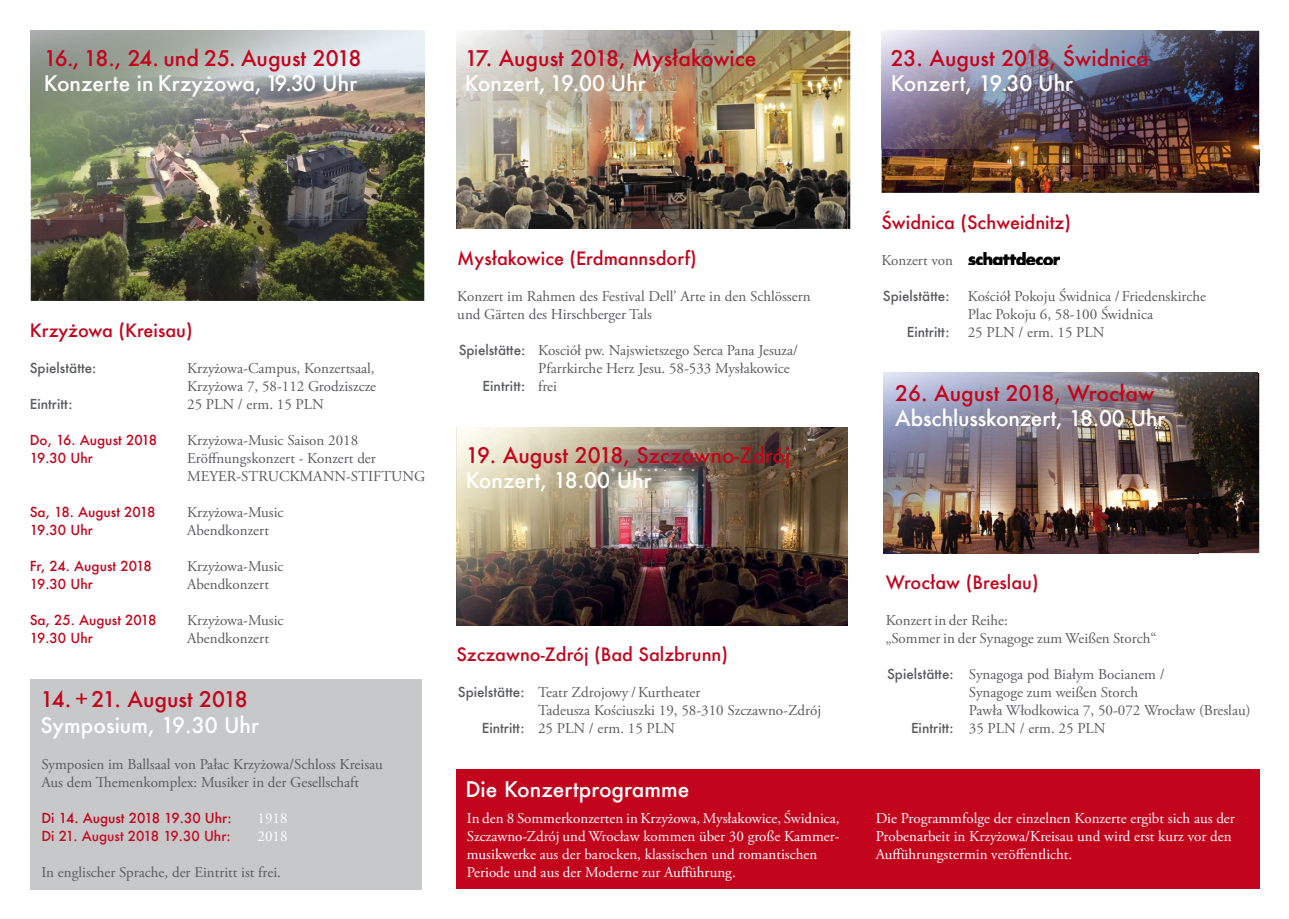
<style>
.page{position:relative;width:1289px;height:919px;background:#fff}
.page>*{position:absolute;margin:0;border:0;box-sizing:border-box;transform-origin:0 0}
.t1{font:500 21px "Futura";color:#c2051d}
.t2{font:500 21px "Futura";color:#fff}
.t3{font:500 18px "Futura";color:#c2051d}
.t4{font:15px/18px "Adobe Garamond Pro";color:#5a5b5e}
.t5{font:15px/18px "Adobe Garamond Pro";color:#fff}
.t6{font:500 13.5px/18px "Futura";color:#c2051d}
.t7{font:500 13.5px "Futura";color:#5a5b5e}
.t8{font:500 13.5px "Futura";color:#c50c20}
</style>
<div class="page">
<img style="left:31px;top:219px;width:393px;height:82px">
<svg style="left:424px;top:194px;width:1px;height:25px"></svg>
<img style="left:287px;top:194px;width:137px;height:25px">
<img style="left:31px;top:194px;width:51px;height:25px">
<img style="left:82px;top:194px;width:205px;height:25px">
<img style="left:378px;top:31px;width:47px;height:163px">
<img style="left:82px;top:156px;width:296px;height:38px">
<img style="left:31px;top:156px;width:51px;height:38px">
<img style="left:31px;top:31px;width:393px;height:125px">
<div style="left:456px;top:769px;width:803px;height:120px;background:#c2051d"></div>
<img style="left:456px;top:427px;width:391px;height:198px">
<img style="left:1198px;top:373px;width:61px;height:180px">
<img style="left:883px;top:373px;width:315px;height:180px">
<img style="left:1198px;top:373px;width:59px;height:156px">
<img style="left:883px;top:373px;width:1px;height:153px">
<img style="left:881px;top:166px;width:378px;height:27px">
<img style="left:881px;top:157px;width:54px;height:9px">
<img style="left:935px;top:149px;width:324px;height:17px">
<img style="left:881px;top:149px;width:50px;height:8px">
<img style="left:931px;top:149px;width:151px;height:8px">
<svg style="left:1259px;top:31px;width:1px;height:19px"></svg>
<img style="left:1259px;top:50px;width:1px;height:99px">
<img style="left:881px;top:31px;width:378px;height:118px">
<div style="left:31px;top:679px;width:391px;height:210px;background:#c7c8ca"></div>
<img style="left:798px;top:31px;width:49px;height:198px">
<img style="left:456px;top:166px;width:342px;height:63px">
<img style="left:456px;top:31px;width:377px;height:135px">
<img style="left:968px;top:252px;width:91px;height:13px">
<h1 class="t1" style="left:44px;top:44px;width:319px">16., 18., 24. und 25. August 2018</h1>
<h1 class="t2" style="left:44px;top:69px;width:315px">Konzerte in Krzyżowa, 19.30 Uhr</h1>
<h1 class="t1" style="left:464px;top:44px;width:293px">17. August 2018, Mysłakowice</h1>
<h1 class="t2" style="left:464px;top:69px;width:183px">Konzert, 19.00 Uhr</h1>
<h1 class="t1" style="left:890px;top:44px;width:259px">23. August 2018, Świdnica</h1>
<h1 class="t2" style="left:890px;top:69px;width:184px">Konzert, 19.30 Uhr</h1>
<p class="t3" style="left:30px;top:318px;width:164px">Krzyżowa (Kreisau)</p>
<p class="t7" style="left:30px;top:358px;width:68px">Spielstätte:</p>
<p class="t7" style="left:30px;top:394px;width:44px">Eintritt:</p>
<p class="t6" style="left:30px;top:431px;width:129px">Do, 16. August 2018<br>19.30 Uhr</p>
<p class="t4" style="left:187px;top:360px;width:190px;text-align:justify">Krzyżowa-Campus, Konzertsaal, Krzyżowa 7, 58-112 Grodziszcze 25 PLN / erm. 15 PLN</p>
<p class="t4" style="left:187px;top:432px;width:240px">Krzyżowa-Music Saison 2018<br>Eröffnungskonzert - Konzert der<br>MEYER-STRUCKMANN-STIFTUNG</p>
<p class="t4" style="left:187px;top:504px;width:98px">Krzyżowa-Music<br>Abendkonzert</p>
<p class="t4" style="left:187px;top:558px;width:98px">Krzyżowa-Music<br>Abendkonzert</p>
<p class="t4" style="left:187px;top:612px;width:98px">Krzyżowa-Music<br>Abendkonzert</p>
<p class="t6" style="left:30px;top:503px;width:127px">Sa, 18. August 2018<br>19.30 Uhr</p>
<p class="t6" style="left:30px;top:557px;width:123px">Fr, 24. August 2018<br>19.30 Uhr</p>
<p class="t6" style="left:30px;top:611px;width:128px">Sa, 25. August 2018<br>19.30 Uhr</p>
<h1 class="t1" style="left:40px;top:685px;width:209px">14. + 21. August 2018</h1>
<h1 class="t2" style="left:40px;top:710px;width:220px">Symposium, 19.30 Uhr</h1>
<p class="t4" style="left:41px;top:756px;width:343px">Symposien im Ballsaal von Pałac Krzyżowa/Schloss Kreisau<br>Aus dem</p>
<p class="t4" style="left:112px;top:774px;width:249px">emenkomplex: Musiker in der Gesellschaft</p>
<p class="t6" style="left:41px;top:809px;width:192px">Di 14. August 2018 19.30 Uhr:</p>
<p class="t5" style="left:257px;top:810px;width:31px">1918</p>
<p class="t8" style="left:41px;top:826px;width:191px">Di 21. August 2018 19.30 Uhr:</p>
<p class="t5" style="left:257px;top:828px;width:31px">2018</p>
<p class="t4" style="left:41px;top:864px;width:241px">In englischer Sprache, der Eintritt ist frei.</p>
<p class="t3" style="left:457px;top:246px;width:241px">Mysłakowice (Erdmannsdorf)</p>
<p class="t4" style="left:457px;top:288px;width:355px">Konzert im Rahmen des Festival Dell’ Arte in den Schlössern und Gärten des Hirschberger Tals</p>
<p class="t7" style="left:458px;top:340px;width:68px">Spielstätte:</p>
<p class="t7" style="left:482px;top:376px;width:44px">Eintritt:</p>
<p class="t4" style="left:538px;top:342px;width:261px">Kosciół pw. Najswietszego Serca Pana Jesuza/<br>Pfarrkirche Herz Jesu. 58-533 Mysłakowice frei</p>
<h1 class="t1" style="left:466px;top:441px;width:326px">19. August 2018, Szczawno-Zdrój</h1>
<h1 class="t2" style="left:466px;top:466px;width:187px">Konzert, 18.00 Uhr</h1>
<p class="t3" style="left:456px;top:642px;width:273px">Szczawno-Zdrój (Bad Salzbrunn)</p>
<p class="t7" style="left:458px;top:682px;width:68px">Spielstätte:</p>
<p class="t7" style="left:482px;top:718px;width:44px">Eintritt:</p>
<p class="t4" style="left:538px;top:684px;width:284px">Teatr Zdrojowy / Kurtheater<br>Tadeusza Kościuszki 19, 58-310 Szczawno-Zdrój<br>25 PLN / erm. 15 PLN</p>
<h1 class="t2" style="left:465px;top:775px;width:225px">Die Konzertprogramme</h1>
<p class="t3" style="left:881px;top:210px;width:191px">Świdnica (Schweidnitz)</p>
<p class="t4" style="left:881px;top:252px;width:73px">Konzert von</p>
<p class="t7" style="left:882px;top:286px;width:68px">Spielstätte:</p>
<p class="t7" style="left:906px;top:322px;width:44px">Eintritt:</p>
<p class="t4" style="left:967px;top:288px;width:240px">Kościół Pokoju Świdnica / Friedenskirche<br>Plac Pokoju 6, 58-100 Świdnica<br>25 PLN / erm. 15 PLN</p>
<h1 class="t1" style="left:895px;top:379px;width:261px">26. August 2018, Wrocław</h1>
<h1 class="t2" style="left:895px;top:404px;width:271px">Abschlusskonzert, 18.00 Uhr</h1>
<p class="t3" style="left:885px;top:570px;width:154px">Wrocław (Breslau)</p>
<p class="t4" style="left:885px;top:612px;width:272px">Konzert in der Reihe:<br>„Sommer in der Synagoge zum Weißen Storch“</p>
<p class="t7" style="left:887px;top:664px;width:68px">Spielstätte:</p>
<p class="t4" style="left:968px;top:666px;width:283px">Synagoga pod Białym Bocianem /<br>Synagoge zum weißen Storch<br>Pawła Włodkowica 7, 50-072 Wrocław (Breslau)<br>35 PLN / erm. 25 PLN</p>
<p class="t7" style="left:911px;top:718px;width:44px">Eintritt:</p>
<p class="t5" style="left:467px;top:810px;width:374px">In den 8 Sommerkonzerten in Krzyżowa, Mysłakowice, Świdnica, Szczawno-Zdrój und Wrocław kommen über 30 große Kammer&shy;musikwerke aus der barocken, klassischen und romantischen Periode und aus der Moderne zur Aufführung.</p>
<p class="t5" style="left:875px;top:810px;width:361px">Die Programmfolge der einzelnen Konzerte ergibt sich aus der<br>Probenarbeit in Krzyżowa/Kreisau und wird erst kurz vor den<br>Aufführungstermin veröffentlicht.</p>
</div>
